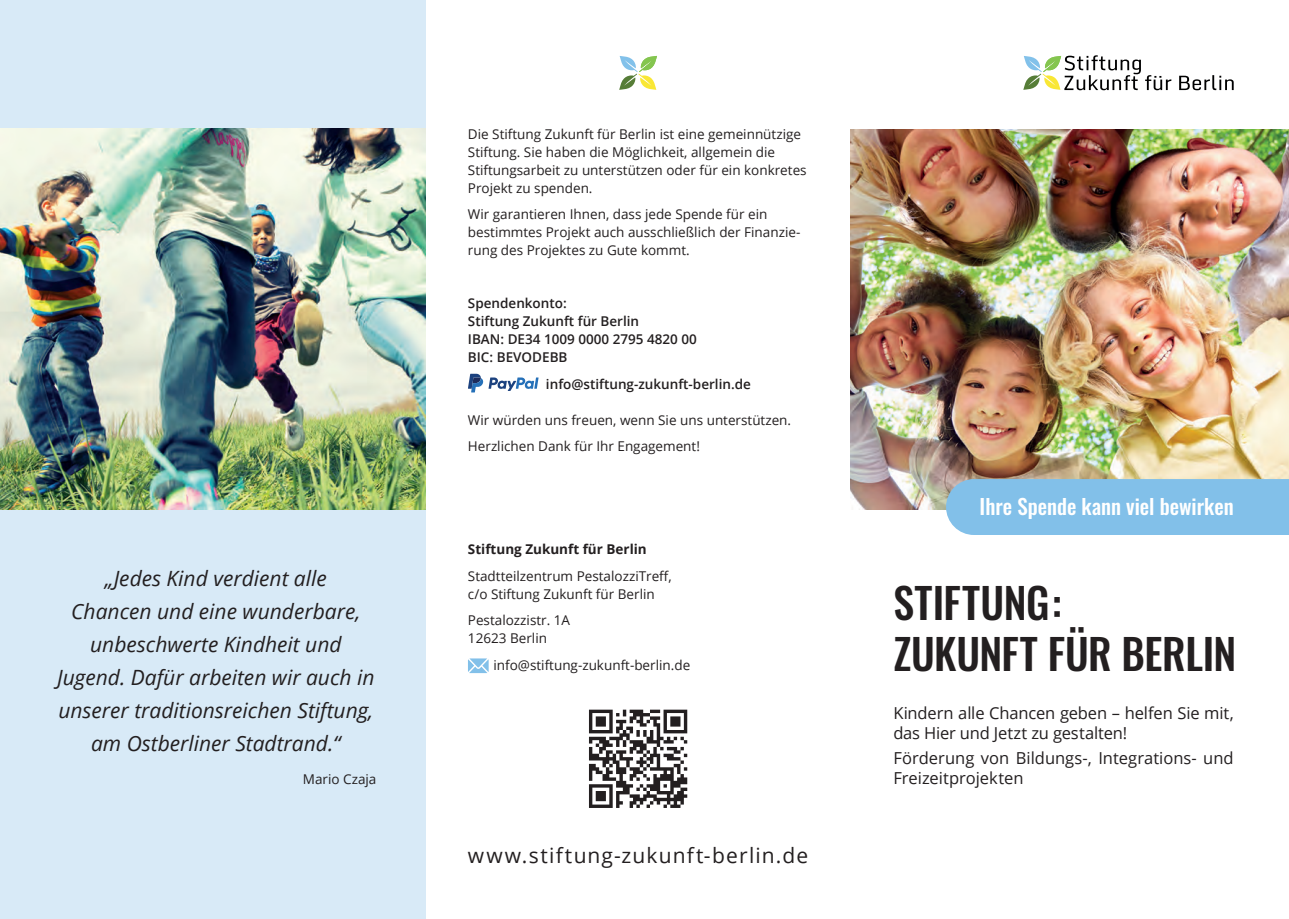
<style>
.page{position:relative;width:1289px;height:919px;background:#fff}
.page>*{position:absolute;margin:0;border:0;box-sizing:border-box;transform-origin:0 0}
.t1{font:500 42px/50.4px "Oswald";letter-spacing:-.01em;color:#231f20}
.t2{font:italic 21px/33px "Open Sans";color:#231f20;text-align:center}
.t3{font:21px "Open Sans";letter-spacing:.06em;color:#231f20}
.t4{font:500 21px "Oswald";color:#fff}
.t5{font:16.5px/19.8px "Open Sans";letter-spacing:-.005em;color:#231f20}
.t6{font:13.5px/18px "Open Sans";color:#231f20}
.t7{font:600 13.5px/18px "Open Sans";color:#231f20}
.t8{font:700 13.5px "Open Sans";color:#231f20}
</style>
<div class="page">
<div style="left:0;top:0;width:425px;height:918px;background:#d8eaf7"></div>
<img style="left:850px;top:129px;width:438px;height:380px">
<svg style="left:589px;top:709px;width:98px;height:98px"></svg>
<svg style="left:1023px;top:55px;width:210px;height:35px"></svg>
<svg style="left:619px;top:56px;width:38px;height:34px"></svg>
<div style="left:946px;top:479px;width:342px;height:56px;background:#82c0e9"></div>
<svg style="left:468px;top:658px;width:20px;height:15px"></svg>
<img style="left:0;top:128px;width:425px;height:381px">
<svg style="left:468px;top:374px;width:70px;height:18px"></svg>
<h2 class="t2" style="left:57px;top:561px;width:319px">„Jedes Kind verdient alle<br>Chancen und eine wunderbare, unbeschwerte Kindheit und<br>Jugend. Dafür arbeiten wir auch in unserer traditionsreichen Stiftung, am Ostberliner Stadtrand.“</h2>
<p class="t6" style="left:303px;top:769px;width:75px">Mario Czaja</p>
<p class="t6" style="left:468px;top:124px;width:340px">Die Stiftung Zukunft für Berlin ist eine gemeinnützige Stiftung. Sie haben die Möglichkeit, allgemein die Stiftungsarbeit zu unterstützen oder für ein konkretes Projekt zu spenden.</p>
<p class="t6" style="left:468px;top:205px;width:334px">Wir garantieren Ihnen, dass jede Spende für ein bestimmtes Projekt auch ausschließlich der Finanzie&shy;rung des Projektes zu Gute kommt.</p>
<p class="t7" style="left:468px;top:294px;width:230px">Spendenkonto:<br>Stiftung Zukunft für Berlin<br>IBAN: DE34 1009 0000 2795 4820 00<br>BIC: BEVODEBB</p>
<p class="t7" style="left:546px;top:374px;width:206px">info@stiftung-zukunft-berlin.de</p>
<p class="t6" style="left:468px;top:406px;width:325px;line-height:26.5px">Wir würden uns freuen, wenn Sie uns unterstützen.<br>Herzlichen Dank für Ihr Engagement!</p>
<p class="t8" style="left:468px;top:539px;width:180px">Stiftung Zukunft für Berlin</p>
<p class="t6" style="left:468px;top:566px;width:205px">Stadtteilzentrum PestalozziTreff, c/o Stiftung Zukunft für Berlin</p>
<p class="t6" style="left:468px;top:611px;width:104px">Pestalozzistr. 1A<br>12623 Berlin</p>
<p class="t6" style="left:493px;top:655px;width:198px">info@stiftung-zukunft-berlin.de</p>
<h2 class="t3" style="left:468px;top:841px;width:342px">www.stiftung-zukunft-berlin.de</h2>
<h2 class="t4" style="left:979px;top:487px;width:255px">Ihre Spende kann viel bewirken</h2>
<h1 class="t1" style="left:893px;top:573px;width:345px">STIFTUNG:<br>ZUKUNFT FÜR BERLIN</h1>
<p class="t5" style="left:893px;top:702px;width:342px">Kindern alle Chancen geben – helfen Sie mit, das Hier und Jetzt zu gestalten!</p>
<p class="t5" style="left:893px;top:747px;width:342px">Förderung von Bildungs-, Integrations- und<br>Freizeitprojekten</p>
</div>
